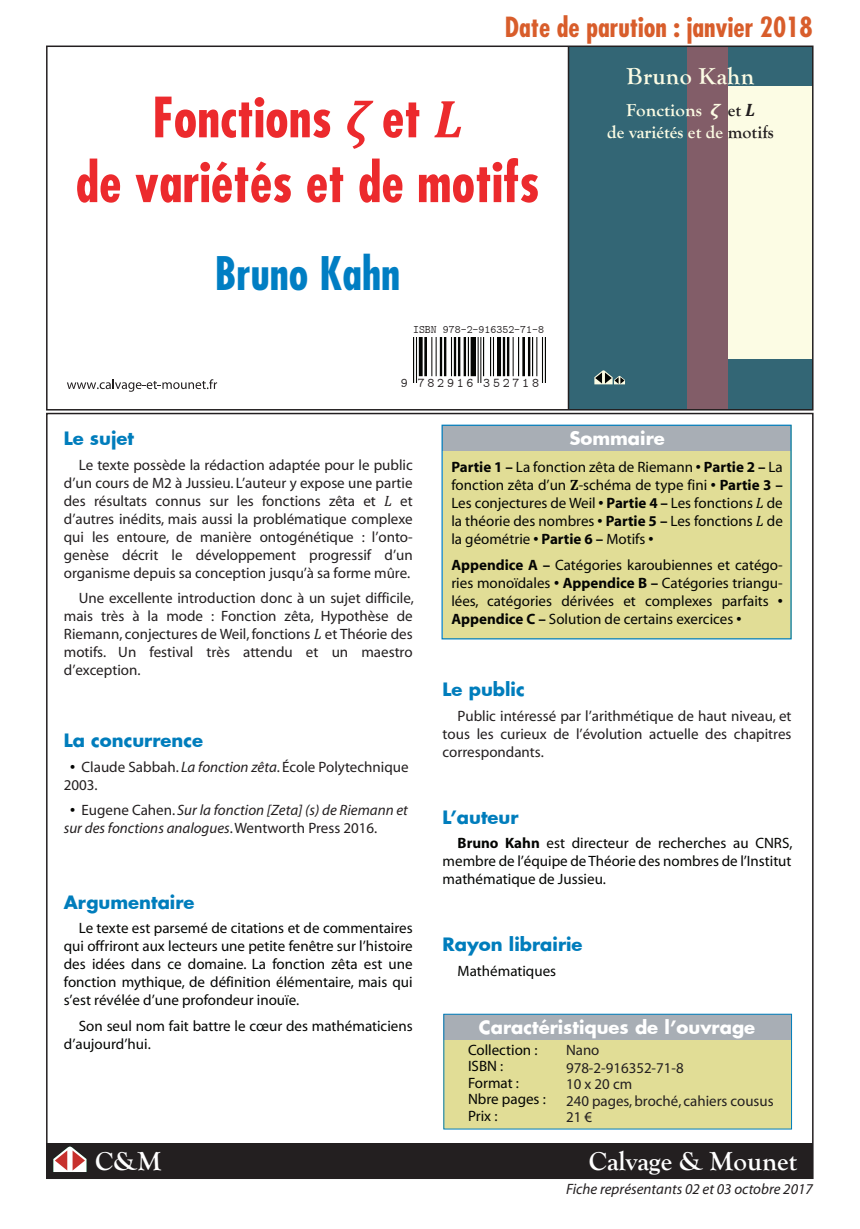
<style>
.page{position:relative;width:860px;height:1229px;background:#fff}
.page>*{position:absolute;margin:0;border:0;box-sizing:border-box;transform-origin:0 0}
.t1{font:700 condensed 54px/64.8px "Futura";color:#ec2a2d;text-align:center}
.t2{font:700 condensed 45px "Futura";color:#007ec3}
.t3{font:700 condensed 27px "Futura";color:#d85d2b}
.t4{font:700 27px "Goudy Old Style T";color:#fff}
.t5{font:700 24px "Goudy Old Style T";letter-spacing:.01em;color:#fcfce4}
.t6{font:700 18px "Futura";color:#007dbc}
.t7{font:700 18px "Futura";color:#fff}
.t8{font:700 18px/21.6px "Goudy Old Style T";color:#fcfce4;text-align:center;scale:1.05 1}
.t9{font:15px/18px "Myriad";color:#040503;text-align:justify}
.t10{font:15px/18px "Myriad";color:#231f20;text-align:justify}
.t11{font:italic 15px/18px "Myriad";color:#231f20}
.t12{font:13.5px "CMTT10";letter-spacing:.205em;color:#231f20}
.t13{font:11.4px "CMTT10";color:#231f20}
.s1{font-family:"Cambria";font-style:italic;font-stretch:normal}
.s2{font-family:"Cambria";font-style:italic}
.s3{color:#231f20}
.s4{font-family:"Cambria";font-style:italic;color:#231f20}
.s5{font-weight:700;color:#040503}
.s6{font-style:italic}
.s7{font-weight:700;font-style:normal;color:#040503}
.s8{font-style:normal}
.s9{font-weight:700}
.s10{font-family:"Cambria";font-weight:700}
</style>
<div class="page">
<div style="left:727px;top:46px;width:85px;height:41px;background:#336675"></div>
<div style="left:727px;top:87px;width:85px;height:272px;background:#fcfce4"></div>
<div style="left:727px;top:359px;width:85px;height:51px;background:#336675"></div>
<div style="left:687px;top:46px;width:40px;height:364px;background:#825d68"></div>
<div style="left:568px;top:46px;width:119px;height:364px;background:#336675"></div>
<svg style="left:594px;top:370px;width:31px;height:14px"></svg>
<div style="left:47px;top:1143px;width:765px;height:36px;background:#231f20"></div>
<svg style="left:53px;top:1147px;width:33px;height:25px"></svg>
<div style="left:442px;top:1014px;width:349px;height:115px;background:#e1dd96"></div>
<div style="left:442px;top:1014px;width:349px;height:26px;background:#a8aeb5"></div>
<div style="left:442px;top:425px;width:349px;height:214px;background:#e1dd96"></div>
<div style="left:442px;top:425px;width:348px;height:26px;background:#a8aeb5"></div>
<div style="left:441px;top:425px;width:350px;height:214px;border:1px solid #007dbc"></div>
<div style="left:443px;top:1014px;width:348px;height:115px;border:1px solid #007dbc"></div>
<svg style="left:67px;top:379px;width:150px;height:13px"></svg>
<div style="left:46px;top:46px;width:767px;height:364px;border:2px solid #231f20"></div>
<hr style="left:567px;top:46px;width:2px;height:364px;background:#231f20">
<img style="left:413px;top:338px;width:132px;height:45px">
<h3 class="t3" style="left:504px;top:10px;width:309px">Date de parution : janvier 2018</h3>
<h1 class="t1" style="left:76px;top:85px;width:465px">Fonctions <span class="s1">ζ</span> et <span class="s1">L<br></span>de variétés et de motifs</h1>
<h2 class="t2" style="left:215px;top:245px;width:187px">Bruno Kahn</h2>
<p class="t13" style="left:413px;top:325px;width:132px">ISBN 978-2-916352-71-8</p>
<p class="t12" style="left:401px;top:378px;width:140px">9 782916 352718</p>
<h3 class="t5" style="left:626px;top:63px;width:129px">Bruno Kahn</h3>
<p class="t8" style="left:607px;top:100px;width:160px">Fonctions <span class="s2">ζ</span> <span class="s3">et</span> <span class="s4">L<br></span>de variétés et de <span class="s3">motifs</span></p>
<p class="t6" style="left:64px;top:426px;width:72px">Le sujet</p>
<p class="t10" style="left:64px;top:457px;width:350px;text-indent:15px">Le texte possède la rédaction adaptée pour le public d’un cours de M2 à Jussieu. L’auteur y expose une partie des résultats connus sur les fonctions zêta et <span class="s2">L</span> et d’autres inédits, mais aussi la problématique complexe qui les entoure, de manière ontogénétique : l’onto&shy;genèse décrit le développement progressif d’un organisme depuis sa conception jusqu’à sa forme mûre.</p>
<p class="t10" style="left:64px;top:590px;width:351px;text-indent:15px">Une excellente introduction donc à un sujet difficile, mais très à la mode : Fonction zêta, Hypothèse de Riemann, conjectures de Weil, fonctions <span class="s2">L</span> et Théorie des motifs. Un festival très attendu et un maestro d’exception.</p>
<p class="t6" style="left:64px;top:728px;width:141px">La concurrence</p>
<p class="t10" style="left:64px;top:758px;width:346px;text-indent:6px"><span class="s5">•</span> Claude Sabbah. <span class="s6">La fonction zêta</span>. École Polytechnique<br>2003.</p>
<p class="t11" style="left:64px;top:802px;width:345px;text-indent:6px"><span class="s7">•</span> <span class="s8">Eugene Cahen.</span> Sur la fonction [Zeta] (s) de Riemann et sur des fonctions analogues<span class="s8">. Wentworth Press 2016.</span></p>
<p class="t6" style="left:64px;top:889px;width:132px">Argumentaire</p>
<p class="t9" style="left:64px;top:920px;width:350px;text-indent:15px">Le texte est parsemé de citations et de commentaires qui offriront aux lecteurs une petite fenêtre sur l’histoire des idées dans ce domaine. La fonction zêta est une fonction mythique, de définition élémentaire, mais qui s’est révélée d’une profondeur inouïe.</p>
<p class="t9" style="left:64px;top:1017px;width:350px;text-indent:15px">Son seul nom fait battre le cœur des mathématiciens d’aujourd’hui.</p>
<p class="t7" style="left:569px;top:426px;width:97px">Sommaire</p>
<p class="t9" style="left:451px;top:459px;width:333px"><span class="s9">Partie 1 –</span> La fonction zêta de Riemann <span class="s9">• Partie 2 –</span> La fonction zêta d’un <span class="s10">Z</span>-schéma de type fini <span class="s9">• Partie 3 – </span>Les conjectures de Weil <span class="s9">• Partie 4 –</span> Les fonctions <span class="s2">L</span> de la théorie des nombres <span class="s9">• Partie 5 –</span> Les fonctions <span class="s2">L</span> de la géométrie <span class="s9">• Partie 6 –</span> Motifs <span class="s9">•</span></p>
<p class="t9" style="left:451px;top:556px;width:333px"><span class="s9">Appendice A –</span> Catégories karoubiennes et catégo&shy;ries monoïdales <span class="s9">• Appendice B –</span> Catégories triangu&shy;lées, catégories dérivées et complexes parfaits <span class="s9">• Appendice C –</span> Solution de certains exercices <span class="s9">•</span></p>
<p class="t6" style="left:442px;top:677px;width:84px">Le public</p>
<p class="t10" style="left:442px;top:707px;width:350px;text-indent:15px">Public intéressé par l’arithmétique de haut niveau, et tous les curieux de l’évolution actuelle des chapitres correspondants.</p>
<p class="t6" style="left:442px;top:804px;width:77px">L’auteur</p>
<p class="t9" style="left:442px;top:835px;width:351px;text-indent:15px"><span class="s9">Bruno Kahn</span> est directeur de recherches au CNRS, membre de l’équipe de Théorie des nombres de l’Institut mathématique de Jussieu.</p>
<p class="t6" style="left:442px;top:932px;width:141px">Rayon librairie</p>
<p class="t9" style="left:457px;top:962px;width:100px">Mathématiques</p>
<p class="t7" style="left:479px;top:1015px;width:278px">Caractéristiques de l’ouvrage</p>
<p class="t9" style="left:468px;top:1042px;width:79px;line-height:16.5px;text-align:left">Collection :<br>ISBN :<br>Format :<br>Nbre pages :<br>Prix :</p>
<p class="t10" style="left:566px;top:1041px;width:119px">Nano<br>978-2-916352-71-8</p>
<p class="t10" style="left:566px;top:1076px;width:209px;line-height:16.5px;text-align:left">10 x 20 cm<br>240 pages, broché, cahiers cousus<br>21 €</p>
<h3 class="t4" style="left:95px;top:1146px;width:67px">C&amp;M</h3>
<h3 class="t4" style="left:589px;top:1146px;width:210px">Calvage &amp; Mounet</h3>
<p class="t11" style="left:566px;top:1180px;width:248px">Fiche représentants 02 et 03 octobre 2017</p>
</div>
